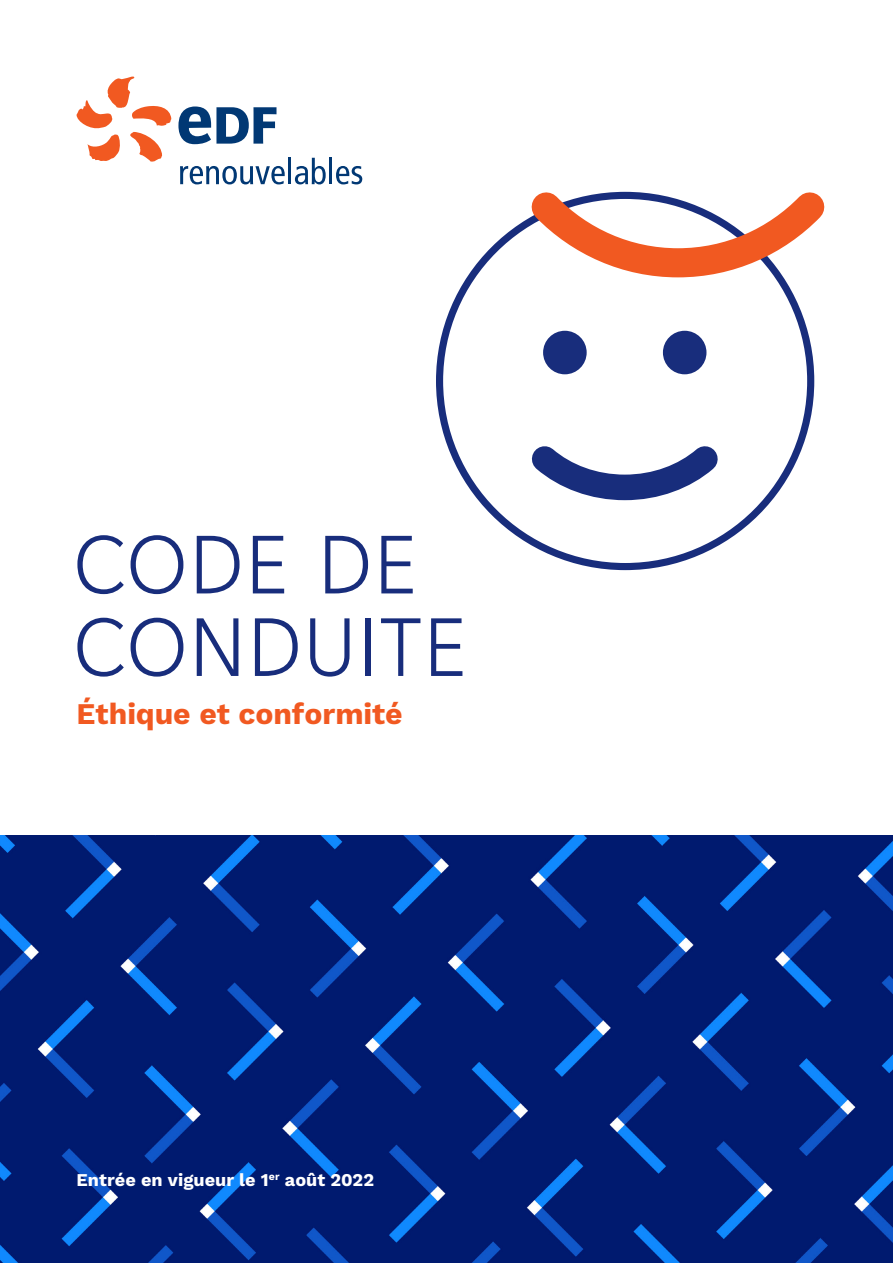
<style>
.page{position:relative;width:893px;height:1263px;background:#fff}
.page>*{position:absolute;margin:0;border:0;box-sizing:border-box;transform-origin:0 0}
.t1{font:300 82.5px "EDF2020";letter-spacing:.02em;color:#182d7c}
.t2{font:700 30px "Work Sans";color:#f15921}
.t3{font:700 18px "Work Sans";color:#fff}
</style>
<div class="page">
<svg style="left:77px;top:77px;width:95px;height:85px"></svg>
<svg style="left:178px;top:106px;width:98px;height:38px"></svg>
<svg style="left:180px;top:166px;width:105px;height:18px"></svg>
<hr style="left:288px;top:158px;width:3px;height:26px;background:#013874">
<svg style="left:295px;top:158px;width:31px;height:26px"></svg>
<hr style="left:329px;top:158px;width:3px;height:26px;background:#013874">
<svg style="left:336px;top:166px;width:26px;height:18px"></svg>
<img style="left:0;top:835px;width:893px;height:428px">
<div style="left:543px;top:331px;width:44px;height:43px;background:#182d7c;border-radius:50%"></div>
<div style="left:663px;top:331px;width:43px;height:43px;background:#182d7c;border-radius:50%"></div>
<svg style="left:531px;top:446px;width:187px;height:55px"></svg>
<svg style="left:505px;top:191px;width:320px;height:101px"></svg>
<p class="t1" style="left:73px;top:507px;width:345px">CODE DE</p>
<p class="t1" style="left:73px;top:589px;width:395px">CONDUITE</p>
<p class="t2" style="left:77px;top:697px;width:328px">Éthique et conformité</p>
<p class="t3" style="left:77px;top:1170px;width:299px">Entrée en vigueur le 1<sup>er</sup> août 2022</p>
</div>
